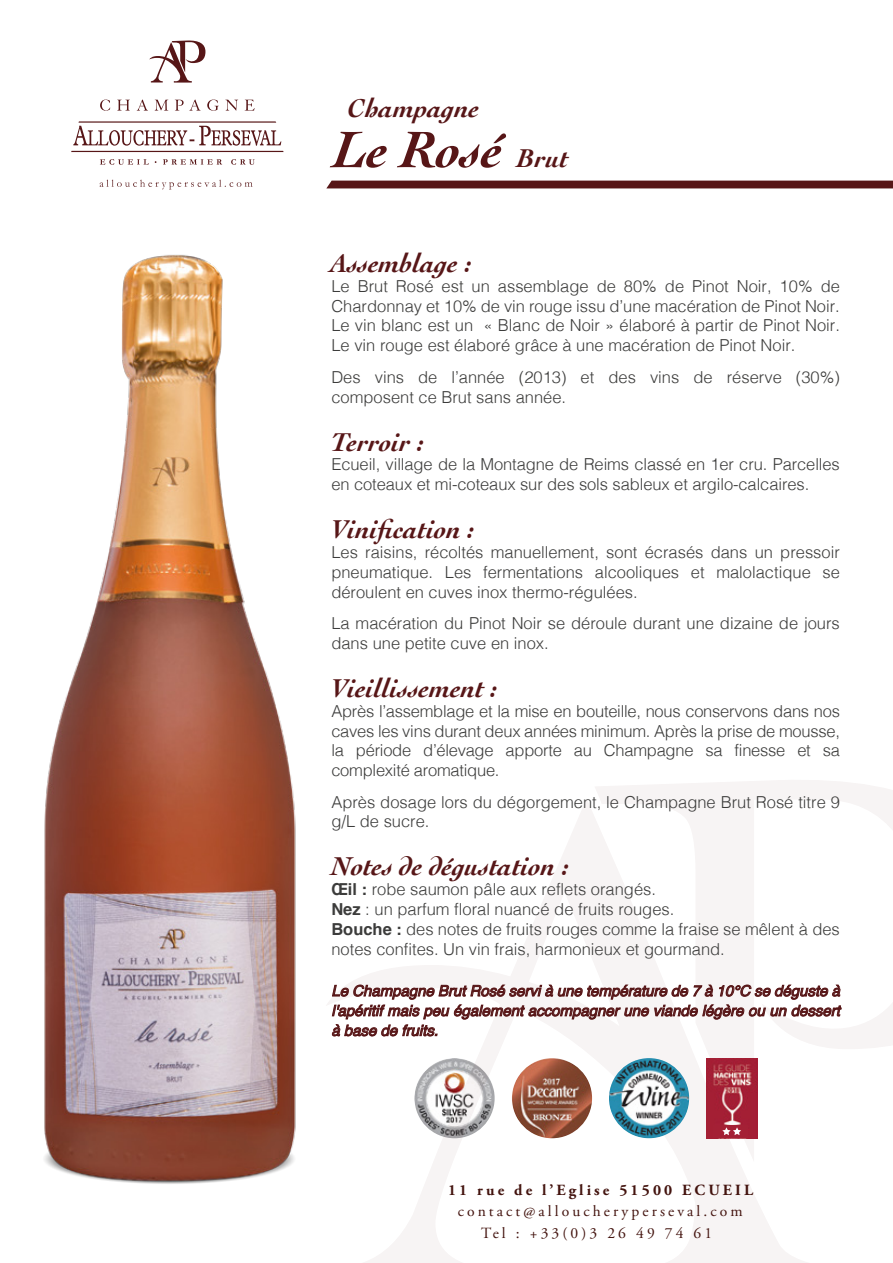
<style>
.page{position:relative;width:893px;height:1263px;background:#fff}
.page>*{position:absolute;margin:0;border:0;box-sizing:border-box;transform-origin:0 0}
.t1{font:italic 700 54px "Cochin";color:#571617}
.t2{font:italic 700 27px "Cochin";color:#571617}
.t3{font:300 16.5px/19.8px "Helvetica";color:#3c3c3b}
.t4{font:15.6px "Adobe Garamond Pro";letter-spacing:.2em;color:#43130e}
.t5{font:700 15.6px "Adobe Garamond Pro";letter-spacing:.2em;color:#43130e}
.t6{font:italic 15px/19.8px "Helvetica";color:#571617;text-align:justify}
.s1{font-weight:700}
</style>
<div class="page">
<svg style="left:595px;top:780px;width:298px;height:269px"></svg>
<svg style="left:364px;top:798px;width:470px;height:465px"></svg>
<svg style="left:100px;top:100px;width:10px;height:11px"></svg>
<svg style="left:117px;top:100px;width:13px;height:11px"></svg>
<svg style="left:137px;top:100px;width:11px;height:11px"></svg>
<svg style="left:155px;top:100px;width:13px;height:11px"></svg>
<svg style="left:175px;top:100px;width:26px;height:11px"></svg>
<svg style="left:207px;top:100px;width:12px;height:11px"></svg>
<svg style="left:225px;top:100px;width:13px;height:11px"></svg>
<svg style="left:245px;top:100px;width:10px;height:11px"></svg>
<svg style="left:71px;top:121px;width:213px;height:31px"></svg>
<svg style="left:149px;top:40px;width:56px;height:43px"></svg>
<svg style="left:100px;top:159px;width:49px;height:6px"></svg>
<svg style="left:163px;top:159px;width:59px;height:6px"></svg>
<svg style="left:231px;top:159px;width:24px;height:6px"></svg>
<svg style="left:100px;top:180px;width:153px;height:9px"></svg>
<img style="left:44px;top:254px;width:337px;height:1008px">
<img style="left:609px;top:1058px;width:80px;height:80px;border-radius:40px">
<img style="left:706px;top:1058px;width:51px;height:80px">
<div style="left:713px;top:1125px;width:35px;height:13px;background:#a42035"></div>
<svg style="left:722px;top:1127px;width:19px;height:8px"></svg>
<img style="left:512px;top:1058px;width:80px;height:80px;border-radius:40px">
<svg style="left:332px;top:984px;width:510px;height:55px"></svg>
<div style="left:326px;top:181px;width:567px;height:7px;background:#571617"></div>
<h2 class="t2" style="left:348px;top:92px;width:133px">Champagne</h2>
<h1 class="t1" style="left:334px;top:118px;width:170px">Le Rosé</h1>
<h2 class="t2" style="left:517px;top:142px;width:53px">Brut</h2>
<h2 class="t2" style="left:331px;top:247px;width:142px">Assemblage :</h2>
<p class="t3" style="left:331px;top:275px;width:510px;text-align:justify">Le Brut Rosé est un assemblage de 80% de Pinot Noir, 10% de Chardonnay et 10% de vin rouge issu d’une macération de Pinot Noir.<br>Le vin blanc est un « Blanc de Noir » élaboré à partir de Pinot Noir.<br>Le vin rouge est élaboré grâce à une macération de Pinot Noir.</p>
<p class="t3" style="left:331px;top:366px;width:510px">Des vins de l’année (2013) et des vins de réserve (30%) composent ce Brut sans année.</p>
<h2 class="t2" style="left:331px;top:426px;width:94px">Terroir :</h2>
<p class="t3" style="left:331px;top:453px;width:510px">Ecueil, village de la Montagne de Reims classé en 1er cru. Parcelles en coteaux et mi-coteaux sur des sols sableux et argilo-calcaires.</p>
<h2 class="t2" style="left:331px;top:513px;width:144px">Vinification :</h2>
<p class="t3" style="left:331px;top:541px;width:510px;text-align:justify">Les raisins, récoltés manuellement, sont écrasés dans un pressoir pneumatique. Les fermentations alcooliques et malolactique se déroulent en cuves inox thermo-régulées.</p>
<p class="t3" style="left:331px;top:612px;width:510px">La macération du Pinot Noir se déroule durant une dizaine de jours dans une petite cuve en inox.</p>
<h2 class="t2" style="left:331px;top:672px;width:167px">Vieillissement :</h2>
<p class="t3" style="left:331px;top:700px;width:510px;text-align:justify">Après l’assemblage et la mise en bouteille, nous conservons dans nos caves les vins durant deux années minimum. Après la prise de mousse, la période d’élevage apporte au Champagne sa finesse et sa complexité aromatique.</p>
<p class="t3" style="left:331px;top:791px;width:510px">Après dosage lors du dégorgement, le Champagne Brut Rosé titre 9 g/L de sucre.</p>
<h2 class="t2" style="left:331px;top:851px;width:239px">Notes de dégustation :</h2>
<p class="t3" style="left:331px;top:878px;width:510px"><span class="s1">Œil :</span> robe saumon pâle aux reflets orangés.<br><span class="s1">Nez</span> : un parfum floral nuancé de fruits rouges.<br><span class="s1">Bouche :</span> des notes de fruits rouges comme la fraise se mêlent à des notes confites. Un vin frais, harmonieux et gourmand.</p>
<p class="t6" style="left:331px;top:981px;width:510px">Le Champagne Brut Rosé servi à une température de 7 à 10°C se déguste à l'apéritif mais peu également accompagner une viande légère ou un dessert à base de fruits.</p>
<p class="t5" style="left:448px;top:1181px;width:307px">11 rue de l’Eglise 51500 ECUEIL</p>
<p class="t4" style="left:481px;top:1223px;width:233px">Tel : +33(0)3 26 49 74 61</p>
<p class="t4" style="left:458px;top:1201px;width:286px">contact@alloucheryperseval.com</p>
</div>
